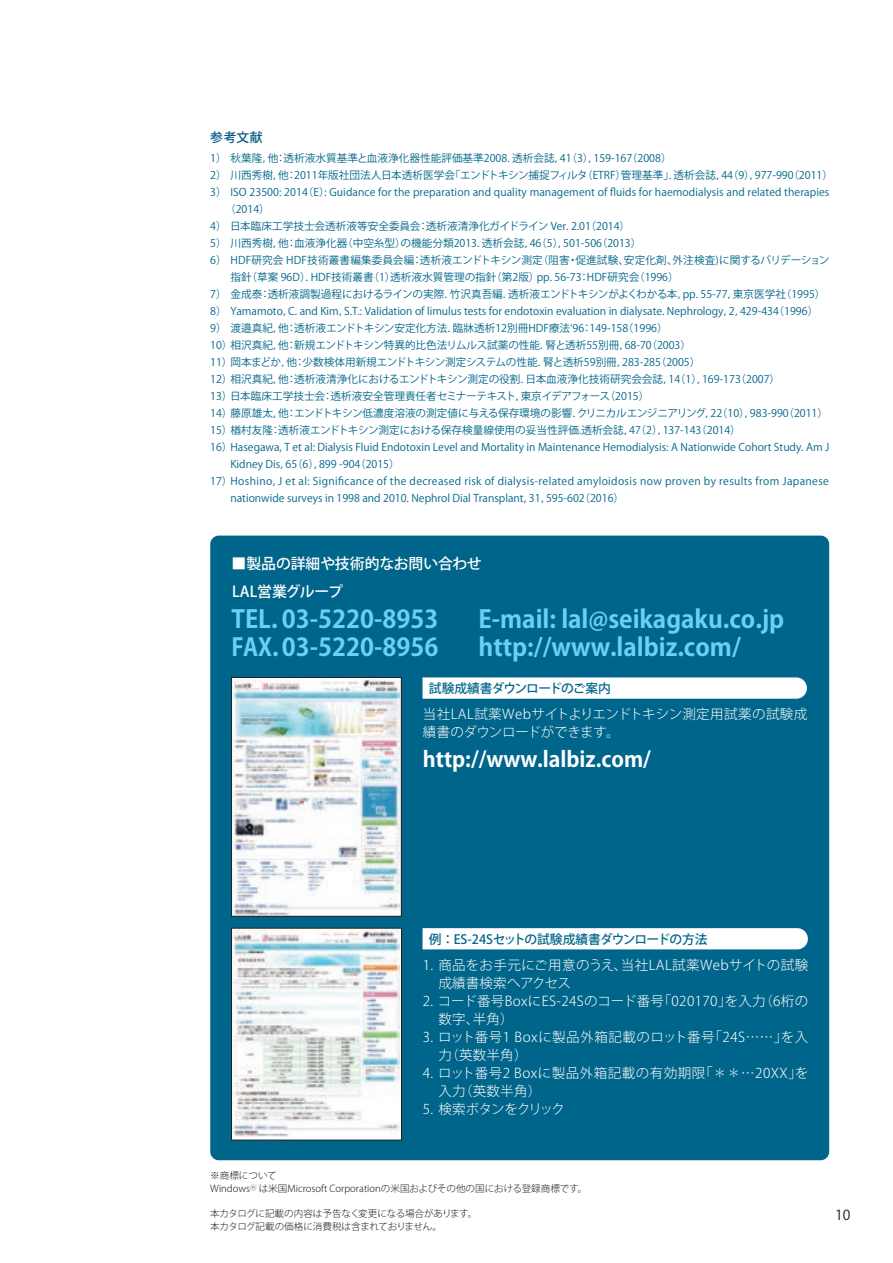
<style>
.page{position:relative;width:893px;height:1263px;background:#fff}
.page>*{position:absolute;margin:0;border:0;box-sizing:border-box;transform-origin:0 0}
.t1{font:700 24.45px/27.6px "Koz Go Pro";color:#6bcff6}
.t2{font:700 21.3px "Koz Go Pro";color:#fff}
.t3{font:500 14.85px "Koz Go Pro";letter-spacing:-.01em;color:#fff}
.t4{font:13.8px "Koz Go Pro";color:#231f20}
.t5{font:300 13.5px/18px "Koz Go Pro";letter-spacing:.025em;color:#fff}
.t6{font:300 13.5px/18px "Koz Go Pro";letter-spacing:-.005em;color:#fff}
.t7{font:300 13.5px "Koz Go Pro";letter-spacing:-.075em;color:#fff}
.t8{font:500 12.75px "Koz Go Pro";letter-spacing:-.03em;color:#00658a}
.t9{font:500 12.75px "Koz Go Pro";letter-spacing:-.05em;color:#00658a}
.t10{font:500 12.75px "Koz Go Pro";color:#005883}
.t11{font:10.65px "Koz Go Pro";color:#00658a}
.t12{font:10.65px "Koz Go Pro";letter-spacing:.03em;color:#00658a}
.t13{font:300 9.6px/12.8px "Koz Go Pro";color:#231f20}
</style>
<div class="page">
<div style="left:210px;top:536px;width:619px;height:624px;background:#00658a;border-radius:9px"></div>
<img style="left:233px;top:680px;width:167px;height:234px">
<div style="left:231px;top:677px;width:171px;height:239px;border:1px solid #231f20"></div>
<svg style="left:422px;top:677px;width:385px;height:22px;background:#f4f8fa"></svg>
<div style="left:422px;top:928px;width:386px;height:21px;background:#fff"></div>
<img style="left:233px;top:930px;width:167px;height:207px">
<div style="left:231px;top:928px;width:171px;height:212px;border:1px solid #231f20"></div>
<p class="t10" style="left:210px;top:130px;width:54px">参考文献</p>
<p class="t11" style="left:210px;top:151px;width:463px">1） 秋葉隆，他：透析液水質基準と血液浄化器性能評価基準2008. 透析会誌，41（3），159-167（2008）</p>
<p class="t11" style="left:210px;top:168px;width:624px">2） 川西秀樹，他：2011年版社団法人日本透析医学会「エンドトキシン捕捉フィルタ（ETRF）管理基準｣. 透析会誌，44（9），977-990（2011）</p>
<p class="t11" style="left:210px;top:185px;width:621px">3） ISO 23500: 2014（E）: Guidance for the preparation and quality management of fluids for haemodialysis and related therapies</p>
<p class="t11" style="left:225px;top:202px;width:46px">（2014）</p>
<p class="t11" style="left:210px;top:219px;width:421px">4） 日本臨床工学技士会透析液等安全委員会：透析液清浄化ガイドライン Ver. 2.01（2014）</p>
<p class="t11" style="left:210px;top:236px;width:433px">5） 川西秀樹，他：血液浄化器（中空糸型）の機能分類2013. 透析会誌，46（5），501-506（2013）</p>
<p class="t11" style="left:210px;top:253px;width:621px">6） HDF研究会 HDF技術叢書編集委員会編：透析液エンドトキシン測定（阻害・促進試験、安定化剤、外注検査)に関するバリデーション</p>
<p class="t11" style="left:230px;top:270px;width:450px">指針（草案 96D）．HDF技術叢書（1）透析液水質管理の指針（第2版）pp. 56-73：HDF研究会（1996）</p>
<p class="t11" style="left:210px;top:287px;width:617px">7） 金成泰：透析液調製過程におけるラインの実際．竹沢真吾編．透析液エンドトキシンがよくわかる本，pp. 55-77，東京医学社（1995）</p>
<p class="t11" style="left:210px;top:304px;width:609px">8） Yamamoto，C. and Kim，S.T.: Validation of limulus tests for endotoxin evaluation in dialysate. Nephrology，2，429-434（1996）</p>
<p class="t11" style="left:210px;top:321px;width:459px">9） 渡邉真紀，他：透析液エンドトキシン安定化方法．臨牀透析12別冊HDF療法‘96：149-158（1996）</p>
<p class="t11" style="left:210px;top:338px;width:482px">10）相沢真紀，他：新規エンドトキシン特異的比色法リムルス試薬の性能．腎と透析55別冊，68-70（2003）</p>
<p class="t11" style="left:210px;top:355px;width:492px">11）岡本まどか，他：少数検体用新規エンドトキシン測定システムの性能．腎と透析59別冊，283-285（2005）</p>
<p class="t11" style="left:210px;top:372px;width:571px">12）相沢真紀，他：透析液清浄化におけるエンドトキシン測定の役割．日本血液浄化技術研究会会誌，14（1），169-173（2007）</p>
<p class="t11" style="left:210px;top:389px;width:441px">13）日本臨床工学技士会：透析液安全管理責任者セミナーテキスト，東京イデアフォース（2015）</p>
<p class="t11" style="left:210px;top:406px;width:619px">14）藤原雄太，他：エンドトキシン低濃度溶液の測定値に与える保存環境の影響．クリニカルエンジニアリング，22（10），983-990（2011）</p>
<p class="t11" style="left:210px;top:423px;width:532px">15）楢村友隆：透析液エンドトキシン測定における保存検量線使用の妥当性評価.透析会誌，47（2），137-143（2014）</p>
<p class="t11" style="left:210px;top:440px;width:620px">16）Hasegawa, T et al: Dialysis Fluid Endotoxin Level and Mortality in Maintenance Hemodialysis: A Nationwide Cohort Study. Am J</p>
<p class="t11" style="left:230px;top:457px;width:171px">Kidney Dis，65（6），899 -904（2015）</p>
<p class="t12" style="left:210px;top:474px;width:620px">17）Hoshino，J et al: Significance of the decreased risk of dialysis-related amyloidosis now proven by results from Japanese</p>
<p class="t11" style="left:230px;top:491px;width:395px">nationwide surveys in 1998 and 2010. Nephrol Dial Transplant，31，595-602（2016）</p>
<h3 class="t3" style="left:232px;top:554px;width:252px">■製品の詳細や技術的なお問い合わせ</h3>
<h3 class="t3" style="left:232px;top:582px;width:112px">LAL営業グループ</h3>
<h1 class="t1" style="left:232px;top:607px;width:208px">TEL. 03-5220-8953<br>FAX.03-5220-8956</h1>
<h1 class="t1" style="left:479px;top:607px;width:307px">E-mail: lal@seikagaku.co.jp http://www.lalbiz.com/</h1>
<p class="t9" style="left:429px;top:680px;width:184px">試験成績書ダウンロードのご案内</p>
<p class="t6" style="left:423px;top:705px;width:386px">当社LAL試薬Webサイトよりエンドトキシン測定用試薬の試験成績書のダウンロードができます。</p>
<h2 class="t2" style="left:423px;top:745px;width:230px">http://www.lalbiz.com/</h2>
<p class="t8" style="left:429px;top:931px;width:280px">例 ： ES-24Sセットの試験成績書ダウンロードの方法</p>
<p class="t5" style="left:438px;top:956px;width:371px;text-indent:-15px">1. 商品をお手元にご用意のうえ、当社LAL試薬Webサイトの試験成績書検索へアクセス</p>
<p class="t5" style="left:438px;top:992px;width:371px;text-indent:-15px">2. コード番号BoxにES-24Sのコード番号「020170」を入力（6桁の数字、半角）</p>
<p class="t5" style="left:438px;top:1028px;width:371px;text-indent:-15px">3. ロット番号1 Boxに製品外箱記載のロット番号「24S……」を入力（英数半角）</p>
<p class="t5" style="left:438px;top:1064px;width:372px;text-indent:-15px">4. ロット番号2 Boxに製品外箱記載の有効期限「＊＊…20XX」を入力（英数半角）</p>
<p class="t7" style="left:423px;top:1100px;width:144px">5. 検索ボタンをクリック</p>
<p class="t13" style="left:210px;top:1169px;width:379px">※商標について<br>Windows<sup>Ⓡ</sup> は米国Microsoft Corporationの米国およびその他の国における登録商標です。</p>
<p class="t13" style="left:210px;top:1207px;width:269px">本カタログに記載の内容は予告なく変更になる場合があります。本カタログ記載の価格に消費税は含まれておりません。</p>
<p class="t4" style="left:835px;top:1206px;width:17px">10</p>
</div>
